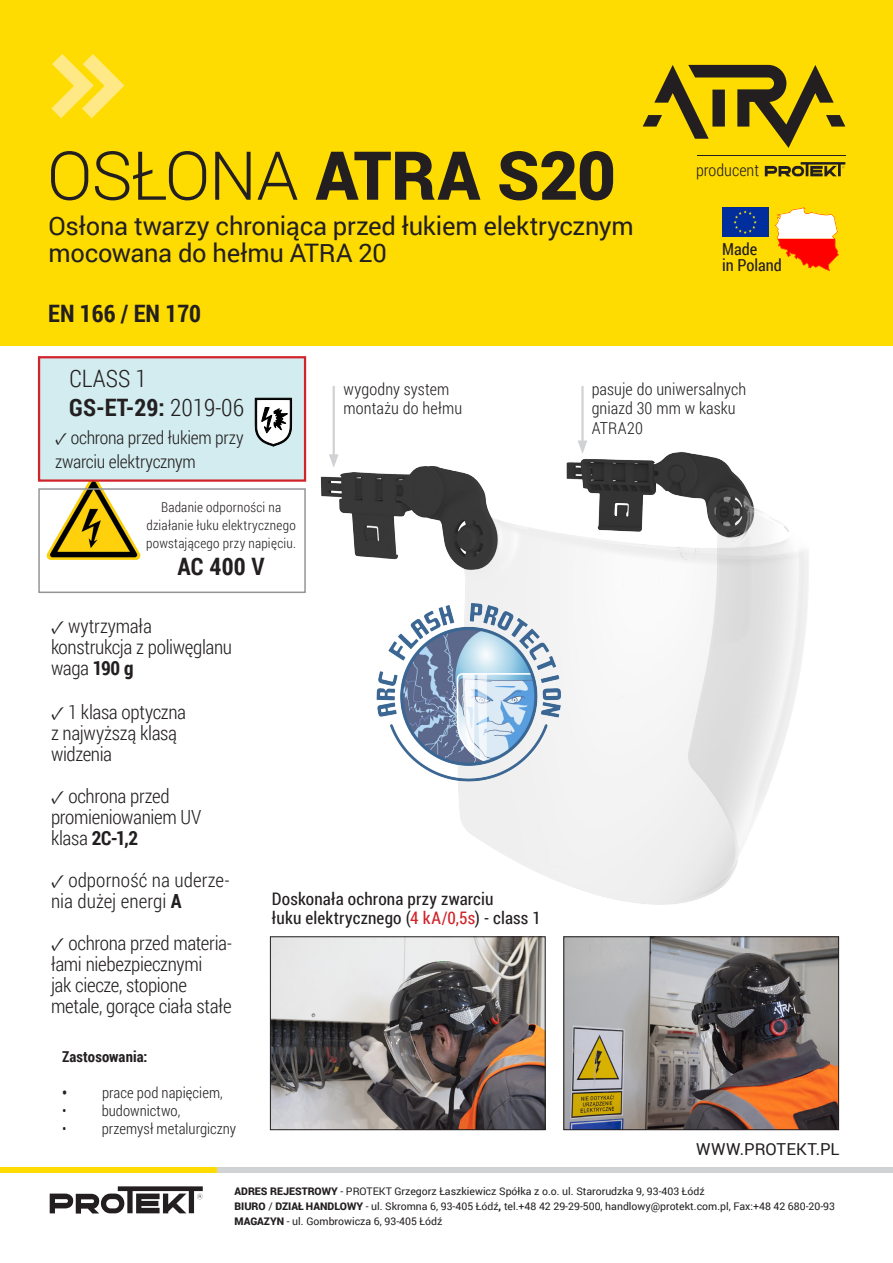
<style>
.page{position:relative;width:893px;height:1263px;background:#fff}
.page>*{position:absolute;margin:0;border:0;box-sizing:border-box;transform-origin:0 0}
.t1{font:900 67.5px "Roboto";letter-spacing:-.005em;color:#231f20}
.t2{font:25.5px "Roboto";letter-spacing:-.01em;color:#231f20}
.norma{font:700 24px "Roboto Condensed";color:#231f20}
.norma-2{font:300 24px "Roboto Condensed";color:#231f20}
.zdjecia_opisy_srodek{font:700 24px "Roboto Condensed";color:#231f20}
.t3{font:300 19.5px/21px "Roboto Condensed";letter-spacing:-.015em;color:#231f20}
.t4{font:300 19.5px/21px "Roboto Condensed";letter-spacing:.005em;color:#231f20}
.t5{font:700 19.5px "Roboto Condensed";color:#231f20}
.t6{font:300 18px "Roboto Condensed";letter-spacing:-.015em;color:#231f20}
.zdjecia_opisy_srodek-2{font:17.25px "Roboto Condensed";letter-spacing:.01em;color:#231f20}
.zdjecia_opisy_srodek-3{font:300 16.5px "Roboto Condensed";letter-spacing:.005em;color:#231f20}
.t7{font:16.5px "Roboto";letter-spacing:.005em;color:#231f20}
.rys_wymiary_srodek{font:16.5px "Roboto Condensed";color:#231f20}
.norma-3{font:300 16.5px "Roboto Condensed";color:#231f20}
.t8{font:300 15px "Roboto Condensed";color:#231f20}
.opis_produktu{font:700 15px "Roboto Condensed";letter-spacing:.005em;color:#231f20}
.zdjecia_opisy_srodek-4{font:300 13.5px/18px "Roboto Condensed";letter-spacing:.015em;color:#231f20;text-align:center}
.t9{font:10.5px "Roboto";color:#231f20}
.s1{font-weight:300}
.s2{font-family:"Minion Pro";font-weight:400}
.s3{font-weight:700}
.s4{color:#d1232a}
.s5{font-weight:900}
</style>
<div class="page">
<div style="left:0;top:0;width:893px;height:345px;background:#ffdc01"></div>
<svg style="left:51px;top:54px;width:73px;height:64px"></svg>
<img style="left:320px;top:392px;width:520px;height:557px">
<img style="left:565px;top:938px;width:272px;height:190px">
<div style="left:563px;top:936px;width:276px;height:194px;border:1px solid #231f20"></div>
<img style="left:272px;top:938px;width:272px;height:190px">
<div style="left:270px;top:936px;width:276px;height:194px;border:1px solid #231f20"></div>
<img style="left:46px;top:482px;width:95px;height:78px">
<svg style="left:775px;top:208px;width:64px;height:63px"></svg>
<img style="left:722px;top:208px;width:46px;height:28px">
<svg style="left:643px;top:65px;width:202px;height:83px"></svg>
<svg style="left:765px;top:162px;width:80px;height:14px"></svg>
<hr style="left:697px;top:155px;width:148px;height:1px;background:#231f20">
<img style="left:373px;top:596px;width:188px;height:193px">
<div style="left:202px;top:1167px;width:691px;height:6px;background:#d1d2d4"></div>
<div style="left:0;top:1167px;width:217px;height:6px;background:#ffdc01"></div>
<div style="left:38px;top:356px;width:268px;height:126px;background:#d2ecef;border:2px solid #d1232a"></div>
<svg style="left:255px;top:398px;width:37px;height:48px;background:#a4a7a7"></svg>
<div style="left:38px;top:488px;width:268px;height:105px;border:2px solid #939598"></div>
<hr style="left:581px;top:387px;width:3px;height:58px;background:#d1d2d4">
<svg style="left:578px;top:440px;width:9px;height:14px"></svg>
<hr style="left:333px;top:387px;width:2px;height:71px;background:#d1d2d4">
<svg style="left:329px;top:454px;width:10px;height:14px"></svg>
<svg style="left:50px;top:1186px;width:153px;height:27px"></svg>
<p class="t1" style="left:47px;top:128px;width:570px"><span class="s1">OSŁONA</span> ATRA S20</p>
<p class="t2" style="left:49px;top:208px;width:587px">Osłona twarzy chroniąca przed łukiem elektrycznym</p>
<p class="t2" style="left:49px;top:235px;width:340px">mocowana do hełmu ATRA 20</p>
<p class="norma" style="left:48px;top:297px;width:154px">EN 166 / EN 170</p>
<p class="norma-3" style="left:696px;top:159px;width:64px">producent</p>
<p class="rys_wymiary_srodek" style="left:722px;top:237px;width:37px">Made</p>
<p class="rys_wymiary_srodek" style="left:722px;top:254px;width:61px">in Poland</p>
<p class="norma-2" style="left:70px;top:362px;width:79px">CLASS 1</p>
<p class="norma" style="left:69px;top:390px;width:176px">GS-ET-29: <span class="s1">2019-06</span></p>
<p class="t6" style="left:55px;top:425px;width:190px"><span class="s2">✓</span> ochrona przed łukiem przy</p>
<p class="t6" style="left:55px;top:449px;width:142px">zwarciu elektrycznym</p>
<p class="zdjecia_opisy_srodek-4" style="left:146px;top:498px;width:151px">Badanie odporności na działanie łuku elektrycznego powstającego przy napięciu.</p>
<p class="zdjecia_opisy_srodek" style="left:178px;top:550px;width:88px">AC 400 V</p>
<p class="zdjecia_opisy_srodek-3" style="left:344px;top:377px;width:107px">wygodny system</p>
<p class="zdjecia_opisy_srodek-3" style="left:344px;top:397px;width:120px">montażu do hełmu</p>
<p class="t3" style="left:51px;top:615px;width:102px"><span class="s2">✓</span> wytrzymała</p>
<p class="t3" style="left:51px;top:636px;width:183px">konstrukcja z poliwęglanu</p>
<p class="t3" style="left:51px;top:657px;width:84px">waga <span class="s3">190 g</span></p>
<p class="t3" style="left:51px;top:701px;width:137px"><span class="s2">✓</span> 1 klasa optyczna</p>
<p class="t3" style="left:51px;top:722px;width:128px">z najwyższą klasą</p>
<p class="t3" style="left:51px;top:743px;width:63px">widzenia</p>
<p class="t3" style="left:51px;top:785px;width:120px"><span class="s2">✓</span> ochrona przed</p>
<p class="t3" style="left:51px;top:806px;width:152px">promieniowaniem UV</p>
<p class="t5" style="left:51px;top:824px;width:89px"><span class="s1">klasa</span> 2C-1,2</p>
<p class="t4" style="left:51px;top:869px;width:180px"><span class="s2">✓</span> odporność na uderze&shy;nia dużej energi <span class="s3">A</span></p>
<p class="t3" style="left:51px;top:932px;width:182px"><span class="s2">✓</span> ochrona przed materia&shy;łami niebezpiecznymi</p>
<p class="t3" style="left:51px;top:974px;width:138px">jak ciecze, stopione</p>
<p class="t3" style="left:51px;top:995px;width:182px">metale, gorące ciała stałe</p>
<p class="opis_produktu" style="left:62px;top:1046px;width:87px">Zastosowania:</p>
<p class="t8" style="left:62px;top:1082px;width:162px"><span class="s3">•</span> prace pod napięciem,</p>
<p class="t8" style="left:62px;top:1100px;width:120px">• budownictwo,</p>
<p class="t8" style="left:62px;top:1118px;width:176px">• przemysł metalurgiczny</p>
<p class="zdjecia_opisy_srodek-2" style="left:272px;top:886px;width:223px">Doskonała ochrona przy zwarciu</p>
<p class="zdjecia_opisy_srodek-2" style="left:272px;top:906px;width:270px">łuku elektrycznego (<span class="s4">4 kA/0,5s</span>) - class 1</p>
<p class="zdjecia_opisy_srodek-3" style="left:592px;top:377px;width:156px">pasuje do uniwersalnych</p>
<p class="zdjecia_opisy_srodek-3" style="left:592px;top:397px;width:146px">gniazd 30 mm w kasku</p>
<p class="zdjecia_opisy_srodek-3" style="left:592px;top:416px;width:53px">ATRA20</p>
<p class="t7" style="left:696px;top:1137px;width:145px">WWW.PROTEKT.PL</p>
<p class="t9" style="left:234px;top:1184px;width:472px"><span class="s5">ADRES REJESTROWY</span> - PROTEKT Grzegorz Łaszkiewicz Spółka z o.o. ul. Starorudzka 9, 93-403 Łódź</p>
<p class="t9" style="left:234px;top:1199px;width:602px"><span class="s5">BIURO</span> / <span class="s5">DZIAŁ HANDLOWY</span> - ul. Skromna 6, 93-405 Łódź<span class="s5">,</span> tel.+48 42 29-29-500, handlowy@protekt.com.pl, Fax:+48 42 680-20-93</p>
<p class="t9" style="left:234px;top:1214px;width:209px"><span class="s5">MAGAZYN</span> - ul. Gombrowicza 6, 93-405 Łódź</p>
</div>
